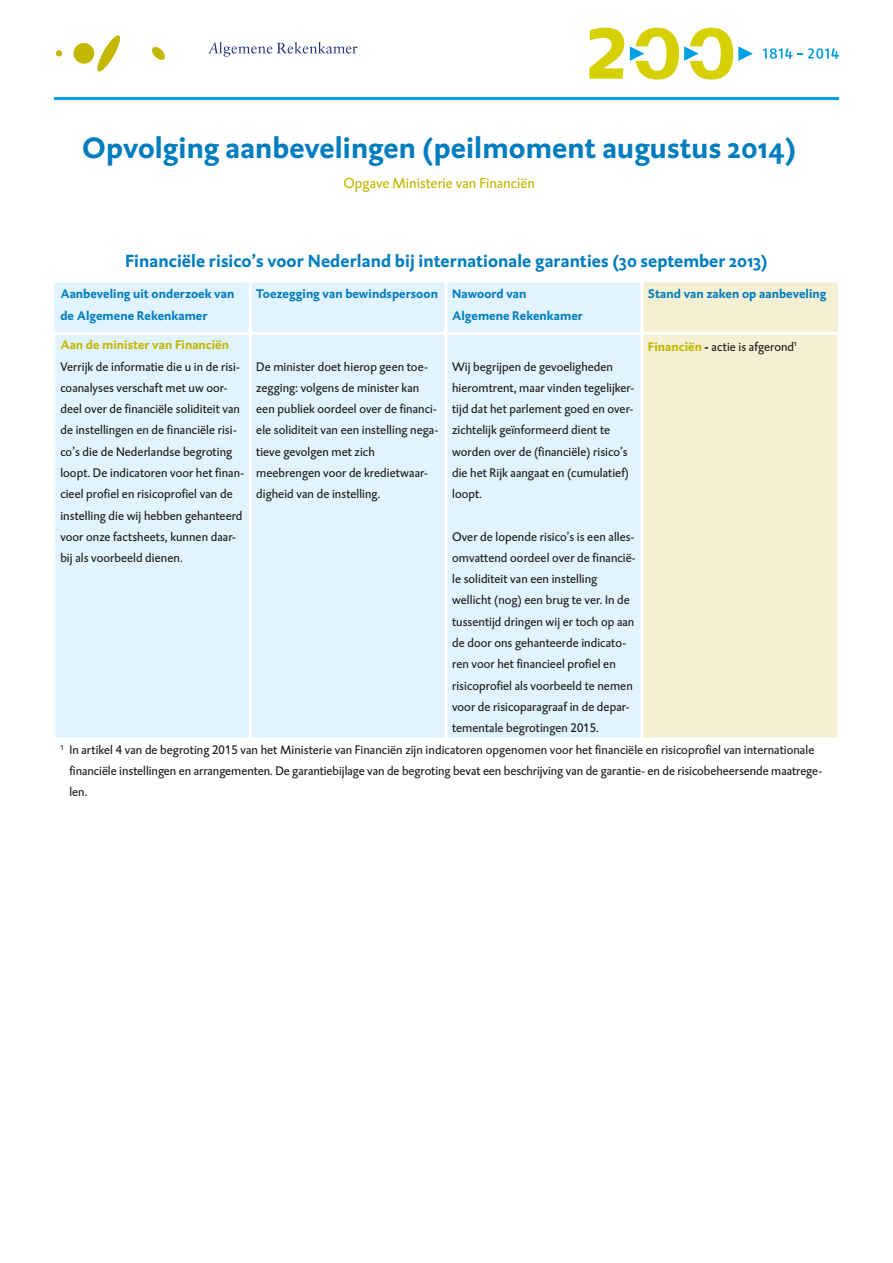
<style>
.page{position:relative;width:893px;height:1263px;background:#fff}
.page>*{position:absolute;margin:0;border:0;box-sizing:border-box;transform-origin:0 0}
._1_Kop_Opvolging{font:700 30px "DTL Caspari ST";letter-spacing:.005em;color:#007dbf}
._3_Onderzoek{font:700 18px "DTL Caspari ST";letter-spacing:.005em;color:#007dbf}
._2_Opgave{font:15px "DTL Caspari T";color:#c3b700}
._05_Tabel_tekstkader{font:12.75px/21.3px "DTL Caspari T";letter-spacing:.005em;color:#1d1d1b}
._4_kop_tabel_vet_bla{font:700 12.75px/21.3px "DTL Caspari ST";letter-spacing:.005em;color:#007dbf}
._4_kop_tabel_vet_bla-2{font:12.75px "DTL Caspari ST";letter-spacing:.005em;color:#1d1d1b}
._4_kop_tabel_vet_bla-3{font:700 12.75px "DTL Caspari ST";letter-spacing:.005em;color:#c3b700}
.s1{font-weight:700;color:#c3b700}
.s2{font-weight:700}
</style>
<div class="page">
<svg style="left:56px;top:50px;width:6px;height:6px"></svg>
<svg style="left:74px;top:35px;width:47px;height:37px"></svg>
<svg style="left:152px;top:46px;width:13px;height:14px"></svg>
<svg style="left:208px;top:42px;width:149px;height:15px"></svg>
<svg style="left:589px;top:28px;width:35px;height:51px"></svg>
<svg style="left:630px;top:28px;width:123px;height:52px"></svg>
<svg style="left:763px;top:48px;width:76px;height:11px"></svg>
<div style="left:54px;top:282px;width:586px;height:456px;background:#e1f3fe"></div>
<div style="left:643px;top:282px;width:195px;height:456px;background:#f5f0d3"></div>
<hr style="left:54px;top:335px;width:1px;height:403px;background:#fff">
<hr style="left:837px;top:335px;width:1px;height:403px;background:#fff">
<hr style="left:249px;top:282px;width:3px;height:50px;background:#fff">
<hr style="left:445px;top:282px;width:3px;height:50px;background:#fff">
<hr style="left:54px;top:332px;width:196px;height:3px;background:#fff">
<hr style="left:250px;top:332px;width:196px;height:3px;background:#fff">
<hr style="left:249px;top:335px;width:3px;height:403px;background:#fff">
<hr style="left:446px;top:332px;width:196px;height:3px;background:#fff">
<hr style="left:445px;top:335px;width:3px;height:403px;background:#fff">
<hr style="left:642px;top:332px;width:196px;height:3px;background:#fff">
<hr style="left:54px;top:97px;width:785px;height:3px;background:#009fe3">
<p class="_1_Kop_Opvolging" style="left:82px;top:128px;width:716px">Opvolging aanbevelingen (peilmoment augustus 2014)</p>
<p class="_2_Opgave" style="left:343px;top:174px;width:193px">Opgave Ministerie van Financiën</p>
<p class="_3_Onderzoek" style="left:125px;top:249px;width:644px">Financiële risico’s voor Nederland bij internationale garanties (30 september 2013)</p>
<p class="_4_kop_tabel_vet_bla" style="left:60px;top:283px;width:176px">Aanbeveling uit onderzoek van de Algemene Rekenkamer</p>
<p class="_4_kop_tabel_vet_bla" style="left:256px;top:283px;width:183px">Toezegging van bewindspersoon</p>
<p class="_4_kop_tabel_vet_bla" style="left:452px;top:283px;width:132px">Nawoord van<br>Algemene Rekenkamer</p>
<p class="_4_kop_tabel_vet_bla" style="left:648px;top:283px;width:180px">Stand van zaken op aanbeveling</p>
<p class="_4_kop_tabel_vet_bla-3" style="left:60px;top:337px;width:170px">Aan de minister van Financiën</p>
<p class="_05_Tabel_tekstkader" style="left:60px;top:356px;width:185px">Verrijk de informatie die u in de risi&shy;coanalyses verschaft met uw oor&shy;deel over de financiële soliditeit van de instellingen en de financiële risi&shy;co’s die de Nederlandse begroting loopt. De indicatoren voor het finan&shy;cieel profiel en risicoprofiel van de instelling die wij hebben gehanteerd voor onze factsheets, kunnen daar&shy;bij als voorbeeld dienen.</p>
<p class="_05_Tabel_tekstkader" style="left:256px;top:355px;width:184px">De minister doet hierop geen toe&shy;zegging: volgens de minister kan een publiek oordeel over de financi&shy;ële soliditeit van een instelling nega&shy;tieve gevolgen met zich meebrengen voor de kredietwaar&shy;digheid van de instelling.</p>
<p class="_05_Tabel_tekstkader" style="left:452px;top:355px;width:183px">Wij begrijpen de gevoeligheden hieromtrent, maar vinden tegelijker&shy;tijd dat het parlement goed en over&shy;zichtelijk geïnformeerd dient te worden over de (financiële) risico’s die het Rijk aangaat en (cumulatief) loopt.</p>
<p class="_4_kop_tabel_vet_bla-2" style="left:648px;top:339px;width:150px"><span class="s1">Financiën</span> <span class="s2">-</span> actie is afgerond<sup>1</sup></p>
<p class="_05_Tabel_tekstkader" style="left:452px;top:526px;width:185px">Over de lopende risico’s is een alles&shy;omvattend oordeel over de financië&shy;le soliditeit van een instelling wellicht (nog) een brug te ver. In de tussentijd dringen wij er toch op aan de door ons gehanteerde indicato&shy;ren voor het financieel profiel en risicoprofiel als voorbeeld te nemen voor de risicoparagraaf in de depar&shy;tementale begrotingen 2015.</p>
<p class="_05_Tabel_tekstkader" style="left:69px;top:739px;width:754px;text-indent:-9px"><sup>1</sup> In artikel 4 van de begroting 2015 van het Ministerie van Financiën zijn indicatoren opgenomen voor het financiële en risicoprofiel van internationale financiële instellingen en arrangementen. De garantiebijlage van de begroting bevat een beschrijving van de garantie- en de risicobeheersende maatrege&shy;len.</p>
</div>
